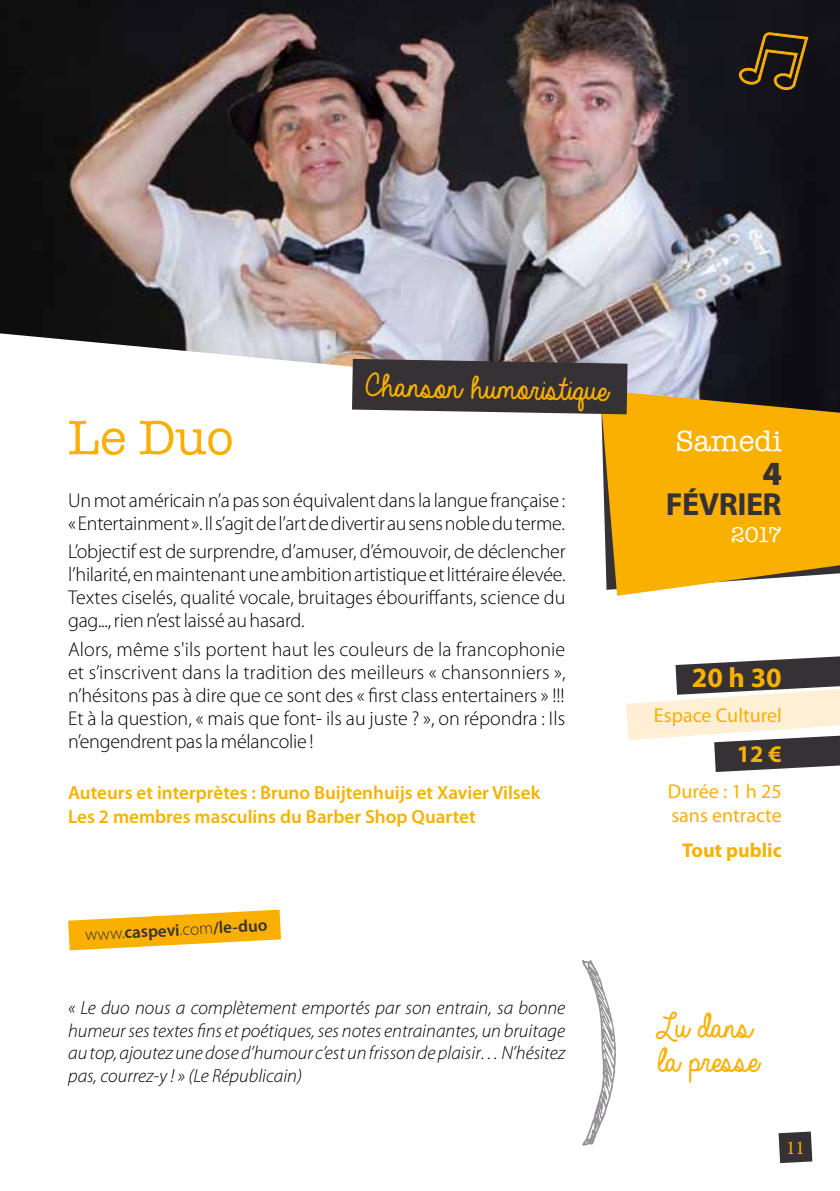
<style>
.page{position:relative;width:840px;height:1191px;background:#fff}
.page>*{position:absolute;margin:0;border:0;box-sizing:border-box;transform-origin:0 0}
.t1{font:50px "American Typewriter";color:#f9b000}
.t2{font:36px/34px "Always In My Heart";color:#f9b000}
.t3{font:900 34px "Myriad Pro";color:#353134}
.t4{font:700 32px "Myriad Pro";letter-spacing:-.01em;color:#353134}
.t5{font:30px "American Typewriter";color:#fff}
.t6{font:700 28px "Myriad Pro";color:#f9b000}
.t7{font:700 24px "Myriad Pro";color:#f9b000}
.t8{font:22px "American Typewriter";color:#fff}
.t9{font:300 20px/23px "Myriad Pro";letter-spacing:-.01em;color:#000;text-align:justify}
.t10{font:20px/24px "Myriad Pro";color:#f9b000}
.t11{font:700 20px "Myriad Pro";color:#f9b000}
.t12{font:19.4px "Minion Pro";color:#f9b000}
.t13{font:italic 300 19px/22.8px "Myriad Pro";color:#000;text-align:justify}
.t14{font:600 19px/24px "Myriad Pro";color:#f9b000}
.t15{font:600 17px "Myriad Pro";color:#353134}
.s1{font-weight:300}
</style>
<div class="page">
<svg style="left:778px;top:1131px;width:33px;height:32px"></svg>
<svg style="left:601px;top:413px;width:238px;height:183px;background:#f3b217"></svg>
<svg style="left:626px;top:656px;width:213px;height:116px"></svg>
<img style="left:0;top:0;width:839px;height:413px">
<svg style="left:582px;top:960px;width:34px;height:186px"></svg>
<svg style="left:352px;top:359px;width:275px;height:55px;background:#403c3f"></svg>
<svg style="left:68px;top:909px;width:213px;height:41px"></svg>
<svg style="left:732px;top:32px;width:75px;height:106px;background:#2b2215"></svg>
<h1 class="t1" style="left:68px;top:399px;width:167px">Le Duo</h1>
<h2 class="t2" style="left:359px;top:370px;width:244px;rotate:1deg">Chanson humoristique</h2>
<p class="t9" style="left:68px;top:489px;width:498px">Un mot américain n’a pas son équivalent dans la langue française : « Entertainment ». Il s’agit de l’art de divertir au sens noble du terme.</p>
<p class="t9" style="left:68px;top:540px;width:499px">L’objectif est de surprendre, d’amuser, d’émouvoir, de déclencher l’hilarité, en maintenant une ambition artistique et littéraire élevée.<br>Textes ciselés, qualité vocale, bruitages ébouriffants, science du gag..., rien n’est laissé au hasard.</p>
<p class="t9" style="left:68px;top:638px;width:498px">Alors, même s'ils portent haut les couleurs de la francophonie et s’inscrivent dans la tradition des meilleurs « chansonniers », n’hésitons pas à dire que ce sont des « first class entertainers » !!!<br>Et à la question, « mais que font- ils au juste ? », on répondra : Ils n’engendrent pas la mélancolie !</p>
<p class="t14" style="left:68px;top:780px;width:473px">Auteurs et interprètes : Bruno Buijtenhuijs et Xavier Vilsek<br>Les 2 membres masculins du Barber Shop Quartet</p>
<p class="t15" style="left:85px;top:923px;width:184px;rotate:-3deg"><span class="s1">www.</span>caspevi<span class="s1">.com</span>/le-duo</p>
<p class="t13" style="left:68px;top:996px;width:498px">« Le duo nous a complètement emportés par son entrain, sa bonne humeur ses textes fins et poétiques, ses notes entrainantes, un bruitage au top, ajoutez une dose d’humour c’est un frisson de plaisir… N’hésitez pas, courrez-y ! » (Le Républicain)</p>
<h3 class="t5" style="left:675px;top:418px;width:108px">Samedi</h3>
<h3 class="t3" style="left:762px;top:454px;width:21px">4</h3>
<h3 class="t4" style="left:665px;top:483px;width:98px">FéVRIER</h3>
<p class="t8" style="left:730px;top:518px;width:53px">2017</p>
<h3 class="t6" style="left:691px;top:659px;width:91px">20 h 30</h3>
<p class="t10" style="left:653px;top:703px;width:129px">Espace Culturel</p>
<p class="t7" style="left:736px;top:738px;width:46px">12 €</p>
<p class="t10" style="left:667px;top:778px;width:115px">Durée : 1 h 25 sans entracte</p>
<p class="t11" style="left:681px;top:837px;width:101px">Tout public</p>
<h2 class="t2" style="left:651px;top:1011px;width:102px">Lu dans la presse</h2>
<p class="t12" style="left:785px;top:1134px;width:20px">11</p>
</div>
